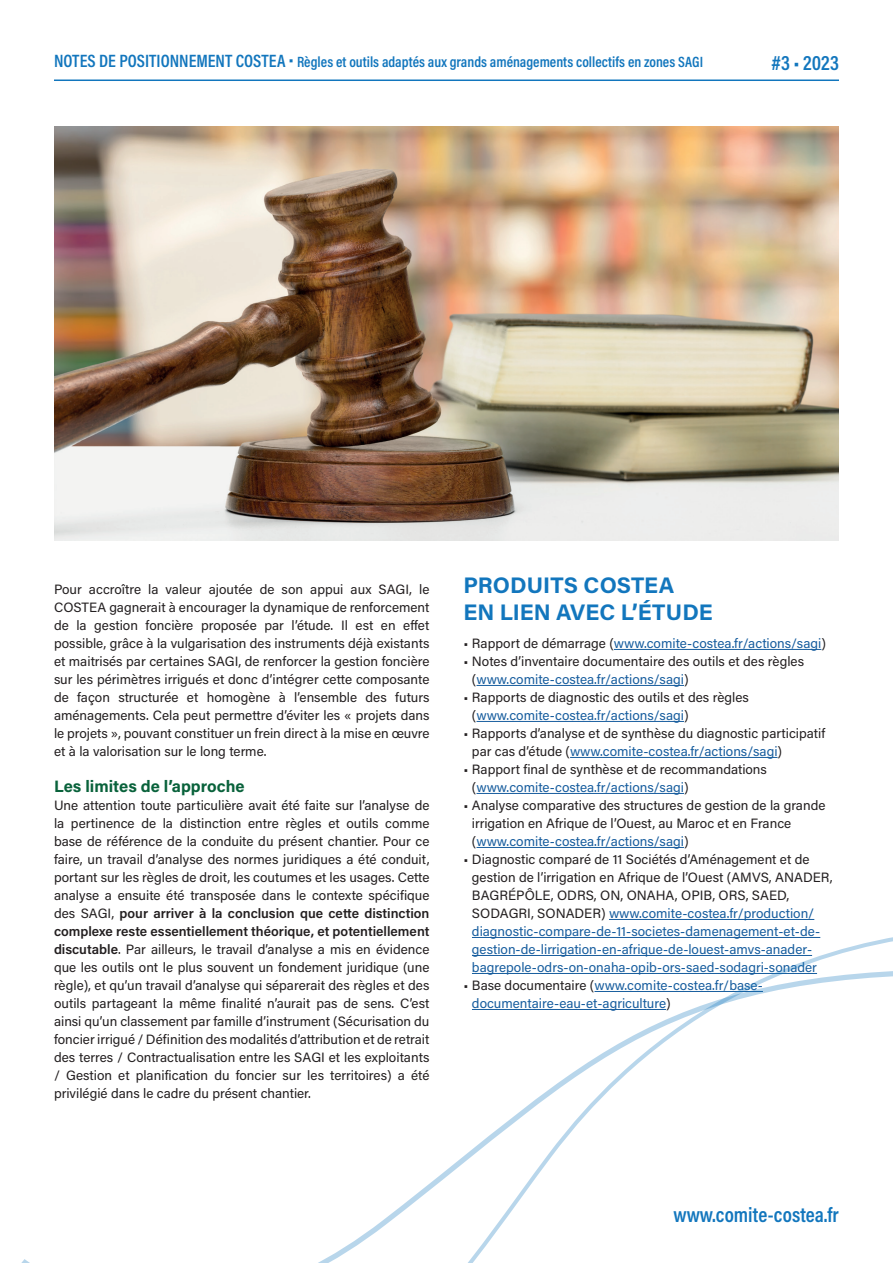
<style>
.page{position:relative;width:893px;height:1263px;background:#fff}
.page>*{position:absolute;margin:0;border:0;box-sizing:border-box;transform-origin:0 0}
.t1{font:700 22.5px/27px "Acumin Pro";color:#1276bd}
.t2{font:600 21px "Acumin Pro Cond";color:#1276bd}
.t3{font:700 16.5px "Acumin Pro";color:#09623b}
.t4{font:600 15px "Acumin Pro Cond";color:#1276bd}
.t5{font:13.5px/18px "Acumin Pro";color:#231f20}
.t6{font:13.5px/18px "Acumin Pro";color:#175d9e}
.s1{font-size:18px}
.s2{font-weight:600}
.s3{color:#231f20}
.s4{color:#175d9e}
</style>
<div class="page">
<hr style="left:614px;top:649px;width:207px;height:1px;background:#175d9e">
<hr style="left:476px;top:685px;width:208px;height:1px;background:#175d9e">
<hr style="left:476px;top:721px;width:208px;height:1px;background:#175d9e">
<hr style="left:570px;top:757px;width:207px;height:1px;background:#175d9e">
<hr style="left:476px;top:793px;width:208px;height:1px;background:#175d9e">
<hr style="left:476px;top:847px;width:208px;height:1px;background:#175d9e">
<svg style="left:318px;top:919px;width:575px;height:344px"></svg>
<hr style="left:54px;top:80px;width:785px;height:1px;background:#1276bd">
<img style="left:54px;top:126px;width:785px;height:414px">
<p class="t4" style="left:54px;top:52px;width:651px"><span class="s1">NOTES DE POSITIONNEMENT COSTEA •</span> Règles et outils adaptés aux grands aménagements collectifs en zones SAGI</p>
<h2 class="t2" style="left:771px;top:49px;width:69px">#3 • 2023</h2>
<p class="t5" style="left:54px;top:580px;width:377px;text-align:justify">Pour accroître la valeur ajoutée de son appui aux SAGI, le COSTEA gagnerait à encourager la dynamique de renforcement de la gestion foncière proposée par l’étude. Il est en effet possible, grâce à la vulgarisation des instruments déjà existants et maitrisés par certaines SAGI, de renforcer la gestion foncière sur les périmètres irrigués et donc d’intégrer cette composante de façon structurée et homogène à l’ensemble des futurs aménagements. Cela peut permettre d’éviter les « projets dans le projets », pouvant constituer un frein direct à la mise en œuvre et à la valorisation sur le long terme.</p>
<p class="t3" style="left:54px;top:775px;width:192px">Les limites de l’approche</p>
<p class="t5" style="left:54px;top:796px;width:377px;text-align:justify">Une attention toute particulière avait été faite sur l’analyse de la pertinence de la distinction entre règles et outils comme base de référence de la conduite du présent chantier. Pour ce faire, un travail d’analyse des normes juridiques a été conduit, portant sur les règles de droit, les coutumes et les usages. Cette analyse a ensuite été transposée dans le contexte spécifique des SAGI, <span class="s2">pour arriver à la conclusion que cette distinction complexe reste essentiellement théorique, et potentiellement discutable</span>. Par ailleurs, le travail d’analyse a mis en évidence que les outils ont le plus souvent un fondement juridique (une règle), et qu’un travail d’analyse qui séparerait des règles et des outils partageant la même finalité n’aurait pas de sens. C’est ainsi qu’un classement par famille d’instrument (Sécurisation du foncier irrigué / Définition des modalités d’attribution et de retrait des terres / Contractualisation entre les SAGI et les exploitants / Gestion et planification du foncier sur les territoires) a été privilégié dans le cadre du présent chantier.</p>
<h1 class="t1" style="left:463px;top:570px;width:251px">PRODUITS COSTEA<br>EN LIEN AVEC L’ÉTUDE</h1>
<p class="t6" style="left:463px;top:634px;width:364px"><span class="s3">• Rapport de démarrage (</span>www.comite-costea.fr/actions/sagi<span class="s3">)</span></p>
<p class="t5" style="left:472px;top:652px;width:334px;text-indent:-8px">• Notes d’inventaire documentaire des outils et des règles (<span class="s4">www.comite-costea.fr/actions/sagi</span>)</p>
<p class="t5" style="left:472px;top:688px;width:278px;text-indent:-8px">• Rapports de diagnostic des outils et des règles (<span class="s4">www.comite-costea.fr/actions/sagi</span>)</p>
<p class="t5" style="left:472px;top:724px;width:355px;text-indent:-8px">• Rapports d’analyse et de synthèse du diagnostic participatif par cas d’étude (<span class="s4">www.comite-costea.fr/actions/sagi</span>)</p>
<p class="t5" style="left:472px;top:760px;width:296px;text-indent:-8px">• Rapport final de synthèse et de recommandations (<span class="s4">www.comite-costea.fr/actions/sagi</span>)</p>
<p class="t5" style="left:472px;top:796px;width:355px;text-indent:-8px">• Analyse comparative des structures de gestion de la grande irrigation en Afrique de l’Ouest, au Maroc et en France (<span class="s4">www.comite-costea.fr/actions/sagi</span>)</p>
<p class="t6" style="left:472px;top:850px;width:362px;text-indent:-8px"><span class="s3">• Diagnostic comparé de 11 Sociétés d’Aménagement et de gestion de l’irrigation en Afrique de l’Ouest (AMVS, ANADER, BAGRÉPÔLE, ODRS, ON, ONAHA, OPIB, ORS, SAED, SODAGRI, SONADER)</span> www.comite-costea.fr/production/ diagnostic-compare-de-11-societes-damenagement-et-de&shy;gestion-de-lirrigation-en-afrique-de-louest-amvs-anader&shy;bagrepole-odrs-on-onaha-opib-ors-saed-sodagri-sonader</p>
<p class="t6" style="left:472px;top:976px;width:292px;text-indent:-8px"><span class="s3">• Base documentaire (</span>www.comite-costea.fr/base&shy;documentaire-eau-et-agriculture<span class="s3">)</span></p>
<h2 class="t2" style="left:673px;top:1200px;width:167px">www.comite-costea.fr</h2>
</div>
